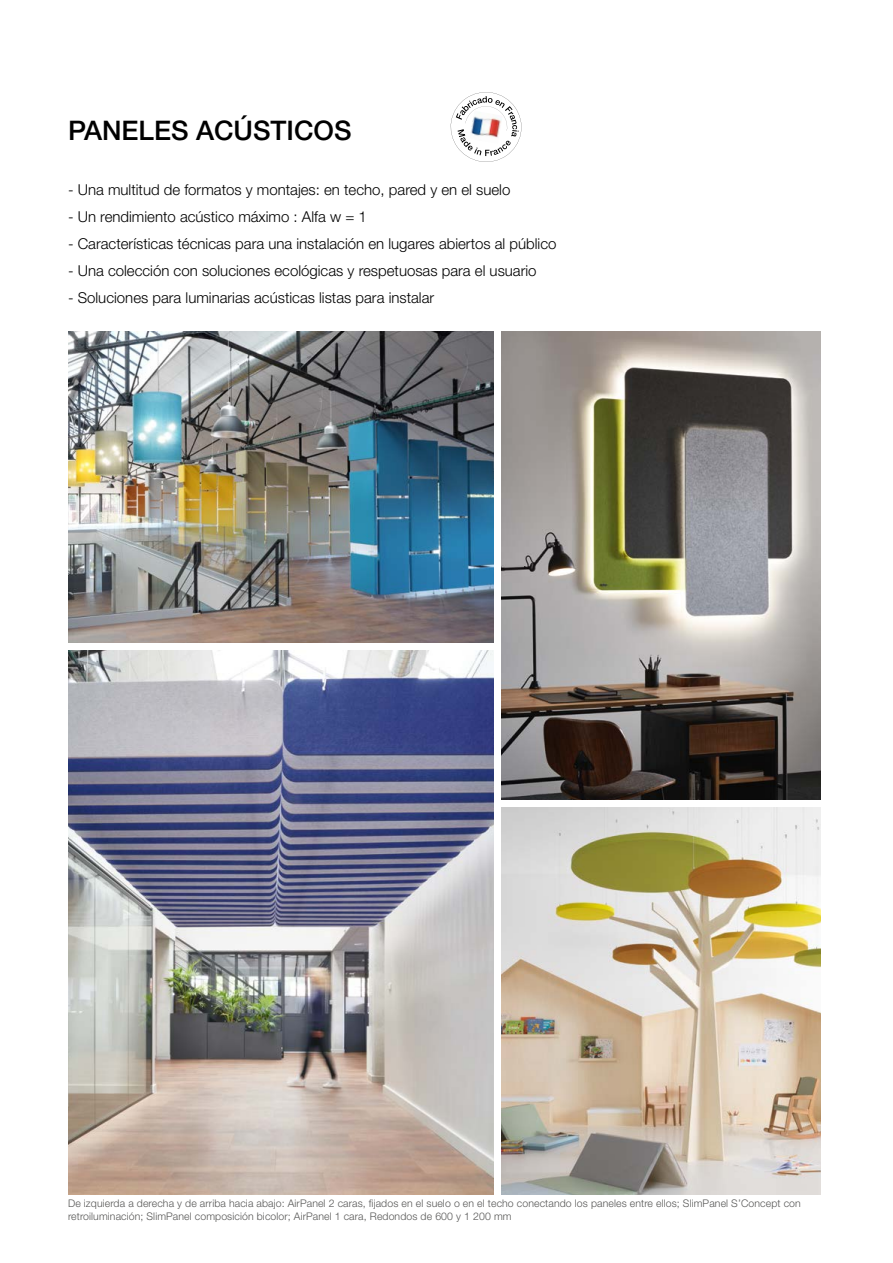
<style>
.page{position:relative;width:893px;height:1263px;background:#fff}
.page>*{position:absolute;margin:0;border:0;box-sizing:border-box;transform-origin:0 0}
.t1{font:500 27px "Helvetica Neue";color:#000}
.t2{font:300 15px "Helvetica Neue";color:#000}
.t3{font:300 10.5px/12.6px "Helvetica Neue";letter-spacing:.01em;color:#575756}
</style>
<div class="page">
<img style="left:68px;top:651px;width:425px;height:544px">
<img style="left:68px;top:332px;width:425px;height:310px">
<img style="left:502px;top:808px;width:319px;height:387px">
<img style="left:502px;top:332px;width:319px;height:467px">
<svg style="left:450px;top:92px;width:72px;height:70px"></svg>
<h1 class="t1" style="left:68px;top:114px;width:285px">PANELES ACÚSTICOS</h1>
<p class="t2" style="left:68px;top:180px;width:444px">- Una multitud de formatos y montajes: en techo, pared y en el suelo</p>
<p class="t2" style="left:68px;top:207px;width:300px">- Un rendimiento acústico máximo : Alfa w = 1</p>
<p class="t2" style="left:68px;top:234px;width:490px">- Características técnicas para una instalación en lugares abiertos al público</p>
<p class="t2" style="left:68px;top:261px;width:470px">- Una colección con soluciones ecológicas y respetuosas para el usuario</p>
<p class="t2" style="left:68px;top:288px;width:368px">- Soluciones para luminarias acústicas listas para instalar</p>
<p class="t3" style="left:68px;top:1197px;width:734px">De izquierda a derecha y de arriba hacia abajo: AirPanel 2 caras, fijados en el suelo o en el techo conectando los paneles entre ellos; SlimPanel S’Concept con retroiluminación; SlimPanel composición bicolor; AirPanel 1 cara, Redondos de 600 y 1 200 mm</p>
</div>
